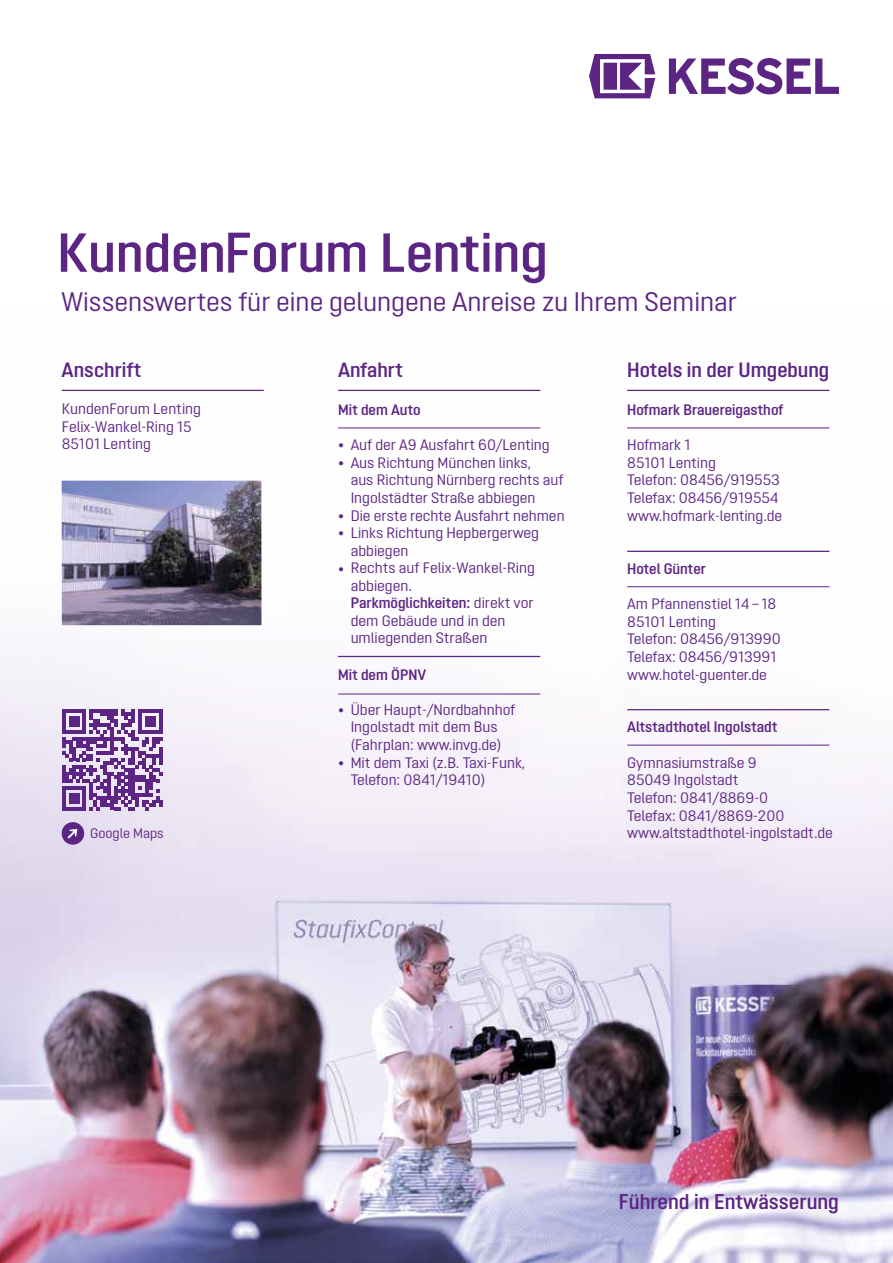
<style>
.page{position:relative;width:893px;height:1263px;background:#fff}
.page>*{position:absolute;margin:0;border:0;box-sizing:border-box;transform-origin:0 0}
.t1{font:600 54.75px "Opinion Pro";color:#5c2483}
.t2{font:26.85px "Opinion Pro";color:#5c2483}
.t3{font:600 21.3px "Opinion Pro";color:#5c2483}
.t4{font:600 20.7px "Opinion Pro";color:#5c2483}
.t5{font:15.15px/17.7px "Opinion Pro";color:#5c2483}
.t6{font:600 15.15px "Opinion Pro";color:#5c2483}
.t7{font:13.8px "Opinion Pro";color:#5c2483}
.s1{font-weight:400}
.s2{font-weight:600}
</style>
<div class="page">
<img style="left:0;top:389px;width:893px;height:874px">
<svg style="left:669px;top:58px;width:170px;height:36px"></svg>
<svg style="left:589px;top:54px;width:66px;height:44px"></svg>
<hr style="left:627px;top:390px;width:202px;height:1px;background:#5c2483">
<hr style="left:627px;top:551px;width:202px;height:1px;background:#5c2483">
<hr style="left:627px;top:709px;width:202px;height:1px;background:#5c2483">
<hr style="left:627px;top:428px;width:202px;height:1px;background:#5c2483">
<hr style="left:627px;top:586px;width:202px;height:1px;background:#5c2483">
<hr style="left:627px;top:745px;width:202px;height:1px;background:#5c2483">
<hr style="left:62px;top:390px;width:202px;height:1px;background:#5c2483">
<hr style="left:338px;top:390px;width:202px;height:1px;background:#5c2483">
<hr style="left:338px;top:656px;width:202px;height:1px;background:#5c2483">
<hr style="left:338px;top:428px;width:202px;height:1px;background:#5c2483">
<hr style="left:338px;top:694px;width:202px;height:1px;background:#5c2483">
<img style="left:62px;top:481px;width:199px;height:144px">
<svg style="left:62px;top:709px;width:101px;height:101px;background:#9875b2"></svg>
<svg style="left:61px;top:821px;width:24px;height:25px"></svg>
<h1 class="t1" style="left:57px;top:221px;width:492px">Kunden<span class="s1">F</span>orum Lenting</h1>
<h2 class="t2" style="left:62px;top:287px;width:677px">Wissenswertes für eine gelungene Anreise zu Ihrem Seminar</h2>
<h3 class="t4" style="left:62px;top:358px;width:81px">Anschrift</h3>
<p class="t5" style="left:62px;top:400px;width:141px">KundenForum Lenting<br>Felix-Wankel-Ring 15<br>85101 Lenting</p>
<p class="t7" style="left:90px;top:825px;width:75px">Google Maps</p>
<h3 class="t4" style="left:338px;top:358px;width:66px">Anfahrt</h3>
<p class="t6" style="left:338px;top:400px;width:84px">Mit dem Auto</p>
<p class="t5" style="left:338px;top:436px;width:213px">• Auf der A9 Ausfahrt 60/Lenting</p>
<p class="t5" style="left:351px;top:453px;width:214px;text-indent:-13px">• Aus Richtung München links,<br>aus Richtung Nürnberg rechts auf<br>Ingolstädter Straße abbiegen</p>
<p class="t5" style="left:338px;top:506px;width:228px">• Die erste rechte Ausfahrt nehmen</p>
<p class="t5" style="left:338px;top:524px;width:202px">• Links Richtung Hepbergerweg</p>
<p class="t5" style="left:338px;top:559px;width:198px">• Rechts auf Felix-Wankel-Ring</p>
<p class="t5" style="left:351px;top:541px;width:59px">abbiegen</p>
<p class="t5" style="left:351px;top:577px;width:185px">abbiegen.<br><span class="s2">Parkmöglichkeiten:</span> direkt vor dem Gebäude und in den umliegenden Straßen</p>
<p class="t6" style="left:338px;top:665px;width:90px">Mit dem ÖPNV</p>
<p class="t5" style="left:338px;top:701px;width:179px;text-align:center">• Über Haupt-/Nordbahnhof<br>Ingolstadt mit dem Bus (Fahrplan: www.invg.de)</p>
<p class="t5" style="left:351px;top:753px;width:176px;text-indent:-13px">• Mit dem Taxi (z.B. Taxi-Funk,<br>Telefon: 0841/19410)</p>
<h3 class="t4" style="left:627px;top:358px;width:204px">Hotels in der Umgebung</h3>
<p class="t6" style="left:627px;top:400px;width:158px">Hofmark Brauereigasthof</p>
<p class="t5" style="left:627px;top:436px;width:157px">Hofmark 1<br>85101 Lenting<br>Telefon: 08456/919553<br>Telefax: 08456/919554 www.hofmark-lenting.de</p>
<p class="t6" style="left:627px;top:559px;width:80px">Hotel Günter</p>
<p class="t5" style="left:627px;top:595px;width:155px">Am Pfannenstiel 14 – 18<br>85101 Lenting<br>Telefon: 08456/913990<br>Telefax: 08456/913991 www.hotel-guenter.de</p>
<p class="t6" style="left:627px;top:718px;width:152px">Altstadthotel Ingolstadt</p>
<p class="t5" style="left:627px;top:753px;width:207px">Gymnasiumstraße 9<br>85049 Ingolstadt<br>Telefon: 0841/8869-0<br>Telefax: 0841/8869-200 www.altstadthotel-ingolstadt.de</p>
<h3 class="t3" style="left:619px;top:1189px;width:222px">Führend in Entwässerung</h3>
</div>
